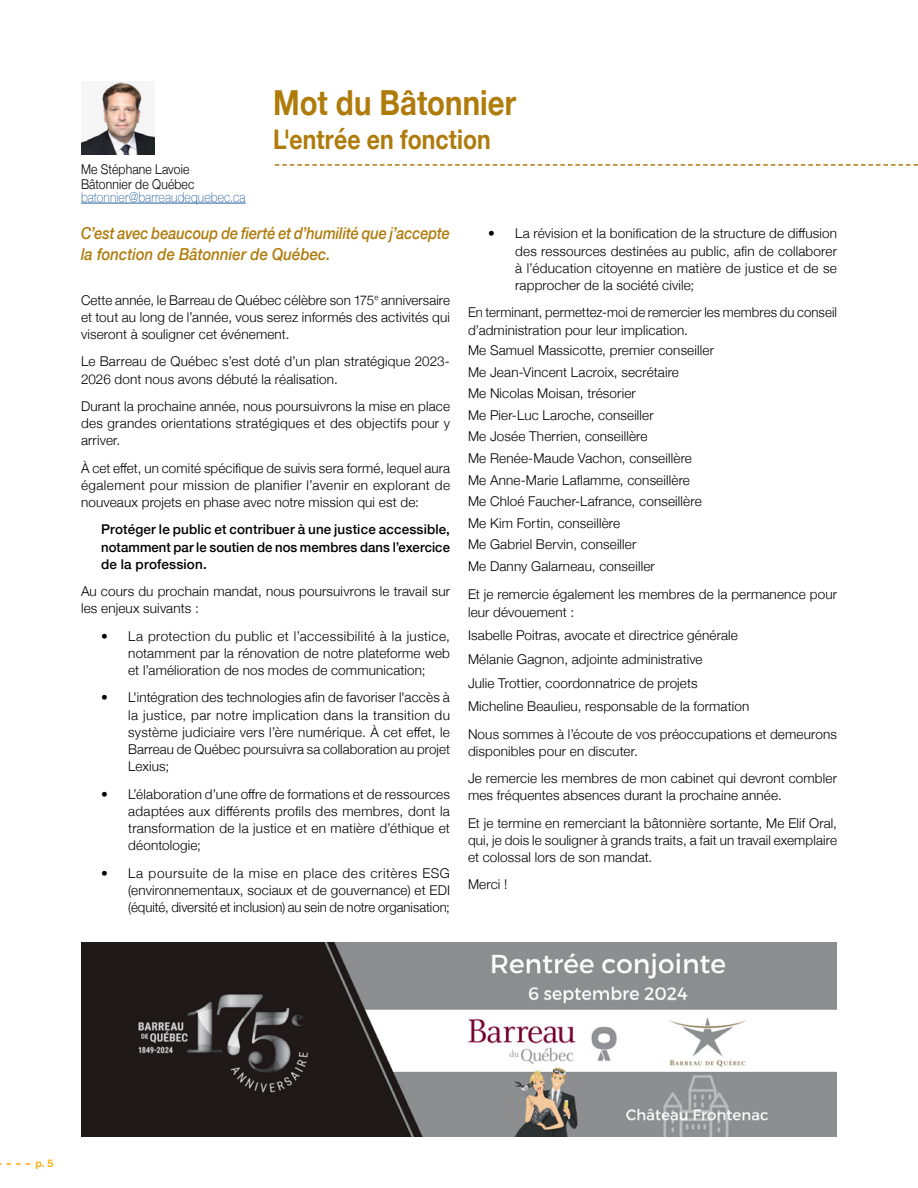
<style>
.page{position:relative;width:918px;height:1188px;background:#fff}
.page>*{position:absolute;margin:0;border:0;box-sizing:border-box;transform-origin:0 0}
.t1{font:700 34.5px "Helvetica Neue";letter-spacing:.005em;color:#af7b0a;scale:.85 1}
.t2{font:700 27px "Helvetica Neue";letter-spacing:.005em;color:#af7b0a;scale:.85 1}
.t3{font:italic 500 16.5px/21px "Helvetica Neue";color:#af7b0a;scale:.88 1}
.t4{font:300 13.5px/17.2px "Helvetica Neue";letter-spacing:.01em;color:#000;text-align:justify}
.t5{font:500 13.5px/17.2px "Helvetica Neue";letter-spacing:.005em;color:#000;text-align:justify}
.t6{font:300 13.5px/15px "Helvetica Neue";letter-spacing:.01em;color:#000;scale:.9 1}
.t7{font:100 13.5px "Helvetica Neue";letter-spacing:.01em;color:#215e9e;scale:.9 1}
.t8{font:700 10.5px "Helvetica Neue";color:#fcaf17}
</style>
<div class="page">
<svg style="left:0;top:1163px;width:30px;height:2px"></svg>
<svg style="left:275px;top:164px;width:643px;height:2px"></svg>
<hr style="left:81px;top:203px;width:165px;height:1px;background:#215e9e">
<img style="left:81px;top:81px;width:74px;height:73px">
<img style="left:82px;top:942px;width:755px;height:194px">
<p class="t6" style="left:81px;top:160px;width:128px">Me Stéphane Lavoie<br>Bâtonnier de Québec</p>
<p class="t7" style="left:81px;top:187px;width:185px">batonnier@barreaudequebec.ca</p>
<h1 class="t1" style="left:273px;top:75px;width:287px">Mot du Bâtonnier</h1>
<h2 class="t2" style="left:273px;top:118px;width:257px">L'entrée en fonction</h2>
<p class="t3" style="left:81px;top:221px;width:421px">C’est avec beaucoup de fierté et d’humilité que j’accepte la fonction de Bâtonnier de Québec.</p>
<p class="t4" style="left:81px;top:290px;width:371px">Cette année, le Barreau de Québec célèbre son 175<sup>e</sup> anniversaire et tout au long de l’année, vous serez informés des activités qui viseront à souligner cet événement.</p>
<p class="t4" style="left:81px;top:352px;width:370px">Le Barreau de Québec s’est doté d’un plan stratégique 2023-<br>2026 dont nous avons débuté la réalisation.</p>
<p class="t4" style="left:81px;top:396px;width:371px">Durant la prochaine année, nous poursuivrons la mise en place des grandes orientations stratégiques et des objectifs pour y arriver.</p>
<p class="t4" style="left:81px;top:458px;width:371px">À cet effet, un comité spécifique de suivis sera formé, lequel aura également pour mission de planifier l’avenir en explorant de nouveaux projets en phase avec notre mission qui est de:</p>
<p class="t5" style="left:101px;top:520px;width:350px">Protéger le public et contribuer à une justice accessible, notamment par le soutien de nos membres dans l’exercice de la profession.</p>
<p class="t4" style="left:81px;top:582px;width:371px">Au cours du prochain mandat, nous poursuivrons le travail sur les enjeux suivants :</p>
<p class="t4" style="left:128px;top:626px;width:323px;text-indent:-27px">• La protection du public et l’accessibilité à la justice, notamment par la rénovation de notre plateforme web et l’amélioration de nos modes de communication;</p>
<p class="t4" style="left:128px;top:688px;width:323px;text-indent:-27px">• L'intégration des technologies afin de favoriser l'accès à la justice, par notre implication dans la transition du système judiciaire vers l’ère numérique. À cet effet, le Barreau de Québec poursuivra sa collaboration au projet Lexius;</p>
<p class="t4" style="left:128px;top:784px;width:323px;text-indent:-27px">• L’élaboration d’une offre de formations et de ressources adaptées aux différents profils des membres, dont la transformation de la justice et en matière d’éthique et déontologie;</p>
<p class="t4" style="left:128px;top:863px;width:323px;text-indent:-27px">• La poursuite de la mise en place des critères ESG (environnementaux, sociaux et de gouvernance) et EDI (équité, diversité et inclusion) au sein de notre organisation;</p>
<p class="t4" style="left:515px;top:224px;width:323px;text-indent:-27px">• La révision et la bonification de la structure de diffusion des ressources destinées au public, afin de collaborer à l’éducation citoyenne en matière de justice et de se rapprocher de la société civile;</p>
<p class="t4" style="left:468px;top:303px;width:370px">En terminant, permettez-moi de remercier les membres du conseil d’administration pour leur implication.</p>
<p class="t4" style="left:468px;top:339px;width:247px;line-height:21.6px;text-align:left">Me Samuel Massicotte, premier conseiller Me Jean-Vincent Lacroix, secrétaire<br>Me Nicolas Moisan, trésorier<br>Me Pier-Luc Laroche, conseiller<br>Me Josée Therrien, conseillère<br>Me Renée-Maude Vachon, conseillère<br>Me Anne-Marie Laflamme, conseillère<br>Me Chloé Faucher-Lafrance, conseillère Me Kim Fortin, conseillère<br>Me Gabriel Bervin, conseiller<br>Me Danny Galarneau, conseiller</p>
<p class="t4" style="left:468px;top:585px;width:371px">Et je remercie également les membres de la permanence pour leur dévouement :</p>
<p class="t4" style="left:468px;top:623px;width:283px;line-height:23.7px;text-align:left">Isabelle Poitras, avocate et directrice générale Mélanie Gagnon, adjointe administrative<br>Julie Trottier, coordonnatrice de projets Micheline Beaulieu, responsable de la formation</p>
<p class="t4" style="left:468px;top:724px;width:371px">Nous sommes à l’écoute de vos préoccupations et demeurons disponibles pour en discuter.</p>
<p class="t4" style="left:468px;top:769px;width:371px">Je remercie les membres de mon cabinet qui devront combler mes fréquentes absences durant la prochaine année.</p>
<p class="t4" style="left:468px;top:813px;width:371px">Et je termine en remerciant la bâtonnière sortante, Me Elif Oral, qui, je dois le souligner à grands traits, a fait un travail exemplaire et colossal lors de son mandat.</p>
<p class="t4" style="left:468px;top:875px;width:41px">Merci !</p>
<p class="t8" style="left:36px;top:1155px;width:19px">p. 5</p>
</div>
